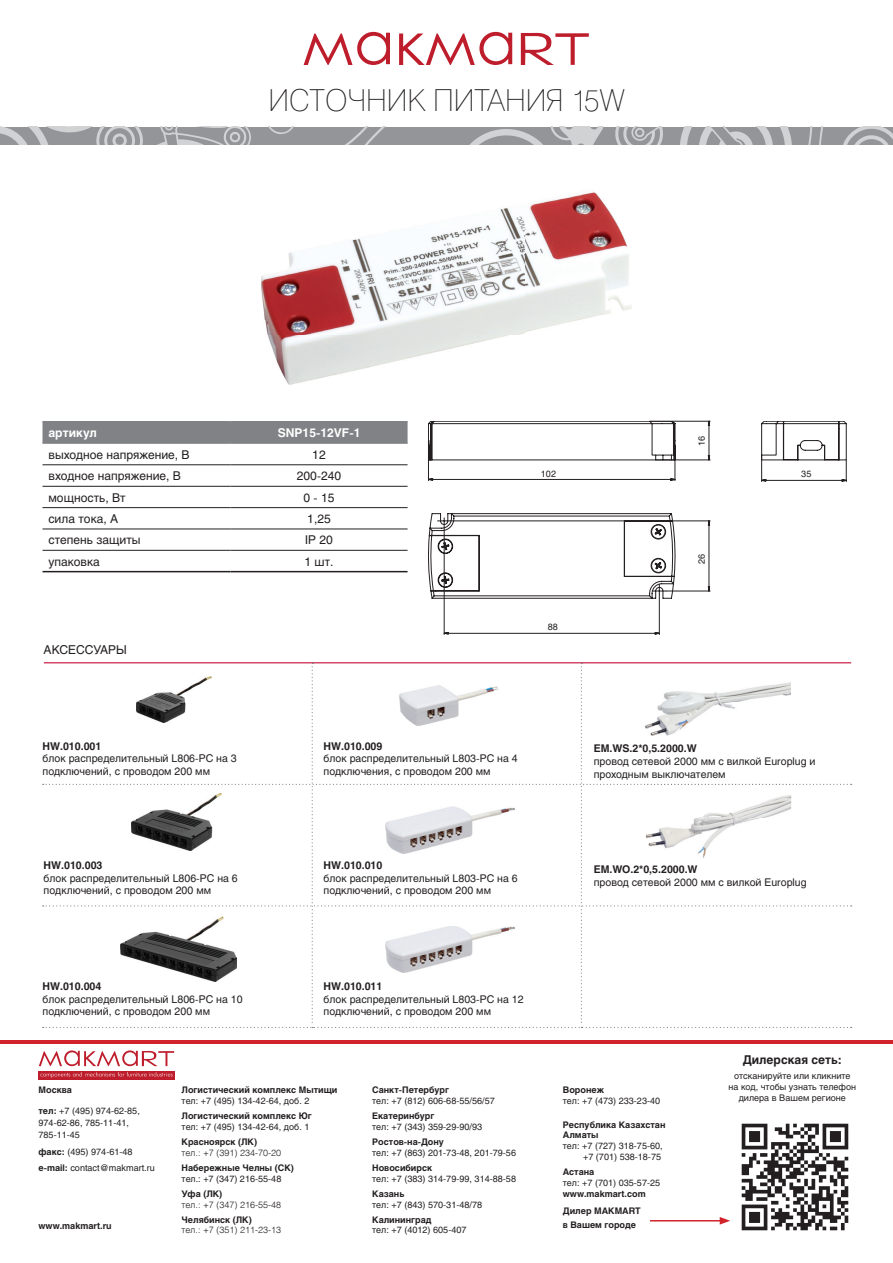
<style>
.page{position:relative;width:893px;height:1263px;background:#fff}
.page>*{position:absolute;margin:0;border:0;box-sizing:border-box;transform-origin:0 0}
.t1{font:30px "Helios Thin C";color:#231f20}
.t2{font:12.15px "Helios";color:#231f20}
.t3{font:12px "Helios";color:#231f20}
.t4{font:700 12px "Helios";color:#fff}
.t5{font:700 12px "Helios";color:#231f20}
.t6{font:10.65px/12.6px "Helios";color:#231f20}
.t7{font:700 10.65px "Helios";color:#231f20}
.t8{font:10.5px/12.6px "Helios";color:#231f20}
.t9{font:700 10.5px "Helios";color:#231f20}
.t10{font:9px/10.8px "Helios";color:#231f20}
.t11{font:700 9px/10.8px "Helios";color:#231f20}
.t12{font:300 9px "Helios";color:#231f20}
.s1{font-weight:700}
</style>
<div class="page">
<div style="left:0;top:127px;width:893px;height:18px;background:#939598"></div>
<svg style="left:0;top:127px;width:385px;height:18px"></svg>
<svg style="left:843px;top:127px;width:50px;height:18px"></svg>
<svg style="left:615px;top:127px;width:208px;height:18px"></svg>
<svg style="left:469px;top:127px;width:134px;height:18px"></svg>
<svg style="left:399px;top:32px;width:113px;height:33px"></svg>
<svg style="left:304px;top:32px;width:86px;height:33px"></svg>
<svg style="left:521px;top:33px;width:68px;height:32px"></svg>
<img style="left:741px;top:1123px;width:108px;height:108px">
<div style="left:39px;top:1071px;width:136px;height:8px;background:#be1d2c"></div>
<svg style="left:40px;top:1072px;width:133px;height:6px"></svg>
<svg style="left:39px;top:1050px;width:135px;height:16px"></svg>
<hr style="left:0;top:1040px;width:893px;height:3px;background:#d1232a">
<hr style="left:650px;top:1220px;width:72px;height:1px;background:#d1232a">
<svg style="left:720px;top:1217px;width:10px;height:7px"></svg>
<div style="left:43px;top:422px;width:365px;height:20px;background:#808285"></div>
<hr style="left:43px;top:421px;width:188px;height:1px;background:#808285">
<hr style="left:231px;top:421px;width:177px;height:1px;background:#808285">
<hr style="left:43px;top:442px;width:188px;height:2px;background:#808285">
<hr style="left:231px;top:442px;width:177px;height:2px;background:#808285">
<hr style="left:43px;top:464px;width:188px;height:1px;background:#231f20">
<hr style="left:231px;top:464px;width:177px;height:1px;background:#231f20">
<hr style="left:43px;top:486px;width:188px;height:1px;background:#231f20">
<hr style="left:231px;top:486px;width:177px;height:1px;background:#231f20">
<hr style="left:43px;top:507px;width:188px;height:1px;background:#231f20">
<hr style="left:231px;top:507px;width:177px;height:1px;background:#231f20">
<hr style="left:43px;top:529px;width:188px;height:1px;background:#231f20">
<hr style="left:231px;top:529px;width:177px;height:1px;background:#231f20">
<hr style="left:43px;top:550px;width:188px;height:1px;background:#231f20">
<hr style="left:231px;top:550px;width:177px;height:1px;background:#231f20">
<hr style="left:43px;top:571px;width:188px;height:1px;background:#231f20">
<hr style="left:231px;top:571px;width:177px;height:1px;background:#231f20">
<hr style="left:44px;top:662px;width:807px;height:1px;background:#c40c37">
<hr style="left:448px;top:633px;width:207px;height:1px;background:#231f20">
<hr style="left:659px;top:594px;width:1px;height:40px;background:#231f20">
<hr style="left:444px;top:527px;width:1px;height:107px;background:#231f20">
<svg style="left:428px;top:420px;width:419px;height:179px"></svg>
<svg style="left:43px;top:663px;width:809px;height:365px"></svg>
<img style="left:261px;top:192px;width:371px;height:193px">
<img style="left:399px;top:685px;width:100px;height:41px">
<img style="left:136px;top:676px;width:75px;height:47px">
<img style="left:131px;top:793px;width:90px;height:58px">
<img style="left:120px;top:917px;width:116px;height:65px">
<img style="left:385px;top:806px;width:129px;height:47px">
<img style="left:385px;top:926px;width:129px;height:47px">
<img style="left:646px;top:780px;width:145px;height:77px">
<img style="left:708px;top:784px;width:82px;height:1px">
<img style="left:645px;top:670px;width:146px;height:65px">
<h1 class="t1" style="left:268px;top:83px;width:358px">ИСТОЧНИК ПИТАНИЯ 15W</h1>
<h3 class="t4" style="left:49px;top:426px;width:50px">артикул</h3>
<h3 class="t4" style="left:278px;top:426px;width:84px">SNP15-12VF-1</h3>
<h3 class="t3" style="left:49px;top:447px;width:143px">выходное напряжение, В</h3>
<h3 class="t3" style="left:312px;top:447px;width:15px">12</h3>
<h3 class="t3" style="left:49px;top:469px;width:134px">входное напряжение, В</h3>
<h3 class="t3" style="left:297px;top:469px;width:46px">200-240</h3>
<h3 class="t3" style="left:49px;top:490px;width:79px">мощность, Вт</h3>
<h3 class="t3" style="left:304px;top:490px;width:32px">0 - 15</h3>
<h3 class="t3" style="left:49px;top:512px;width:71px">сила тока, А</h3>
<h3 class="t3" style="left:307px;top:512px;width:25px">1,25</h3>
<h3 class="t3" style="left:49px;top:533px;width:94px">степень защиты</h3>
<h3 class="t3" style="left:305px;top:533px;width:29px">IP 20</h3>
<h3 class="t3" style="left:49px;top:554px;width:53px">упаковка</h3>
<h3 class="t3" style="left:304px;top:554px;width:31px">1 шт.</h3>
<h2 class="t2" style="left:44px;top:643px;width:85px">АКСЕССУАРЫ</h2>
<p class="t10" style="left:541px;top:468px;width:17px">102</p>
<p class="t10" style="left:548px;top:621px;width:12px">88</p>
<p class="t10" style="left:696px;top:446px;width:12px;rotate:-90deg">16</p>
<p class="t10" style="left:696px;top:564px;width:12px;rotate:-90deg">26</p>
<p class="t10" style="left:801px;top:468px;width:12px">35</p>
<p class="t7" style="left:43px;top:740px;width:60px">HW.010.001</p>
<p class="t6" style="left:43px;top:752px;width:196px">блок распределительный L806-PC на 3 подключений, с проводом 200 мм</p>
<p class="t7" style="left:324px;top:740px;width:60px">HW.010.009</p>
<p class="t8" style="left:324px;top:752px;width:196px">блок распределительный L803-PC на 4 подключения, с проводом 200 мм</p>
<p class="t7" style="left:44px;top:859px;width:60px">HW.010.003</p>
<p class="t6" style="left:44px;top:872px;width:196px">блок распределительный L806-PC на 6 подключений, с проводом 200 мм</p>
<p class="t7" style="left:324px;top:859px;width:60px">HW.010.010</p>
<p class="t8" style="left:324px;top:872px;width:196px">блок распределительный L803-PC на 6 подключений, с проводом 200 мм</p>
<p class="t7" style="left:43px;top:980px;width:60px">HW.010.004</p>
<p class="t6" style="left:43px;top:992px;width:202px">блок распределительный L806-PC на 10 подключений, с проводом 200 мм</p>
<p class="t7" style="left:324px;top:980px;width:60px">HW.010.011</p>
<p class="t8" style="left:324px;top:992px;width:202px">блок распределительный L803-PC на 12 подключений, с проводом 200 мм</p>
<p class="t11" style="left:39px;top:1085px;width:35px">Москва</p>
<p class="t10" style="left:39px;top:1105px;width:103px;line-height:12px"><span class="s1">тел:</span> +7 (495) 974-62-85,<br>974-62-86, 785-11-41,<br>785-11-45</p>
<p class="t10" style="left:39px;top:1143px;width:118px;line-height:16.2px"><span class="s1">факс:</span> (495) 974-61-48 <span class="s1">e-mail:</span> contact@makmart.ru</p>
<p class="t11" style="left:39px;top:1221px;width:75px">www.makmart.ru</p>
<p class="t11" style="left:182px;top:1085px;width:157px">Логистический комплекс Мытищи</p>
<p class="t10" style="left:182px;top:1095px;width:129px">тел: +7 (495) 134-42-64, доб. 2</p>
<p class="t11" style="left:182px;top:1110px;width:132px">Логистический комплекс Юг</p>
<p class="t10" style="left:182px;top:1121px;width:129px">тел: +7 (495) 134-42-64, доб. 1</p>
<p class="t11" style="left:182px;top:1136px;width:77px">Красноярск (ЛК)</p>
<p class="t12" style="left:182px;top:1147px;width:101px">тел.: +7 (391) 234-70-20</p>
<p class="t11" style="left:182px;top:1162px;width:114px">Набережные Челны (CК)</p>
<p class="t10" style="left:182px;top:1173px;width:101px">тел.: +7 (347) 216-55-48</p>
<p class="t11" style="left:182px;top:1188px;width:42px">Уфа (ЛК)</p>
<p class="t12" style="left:182px;top:1199px;width:101px">тел.: +7 (347) 216-55-48</p>
<p class="t11" style="left:182px;top:1214px;width:72px">Челябинск (ЛК)</p>
<p class="t12" style="left:182px;top:1225px;width:101px">тел.: +7 (351) 211-23-13</p>
<p class="t11" style="left:372px;top:1085px;width:78px">Санкт-Петербург</p>
<p class="t10" style="left:372px;top:1095px;width:124px">тел: +7 (812) 606-68-55/56/57</p>
<p class="t11" style="left:372px;top:1110px;width:64px">Екатеринбург</p>
<p class="t10" style="left:372px;top:1121px;width:111px">тел: +7 (343) 359-29-90/93</p>
<p class="t11" style="left:372px;top:1136px;width:73px">Ростов-на-Дону</p>
<p class="t10" style="left:372px;top:1147px;width:145px">тел: +7 (863) 201-73-48, 201-79-56</p>
<p class="t11" style="left:372px;top:1162px;width:61px">Новосибирск</p>
<p class="t10" style="left:372px;top:1173px;width:145px">тел: +7 (383) 314-79-99, 314-88-58</p>
<p class="t11" style="left:372px;top:1188px;width:34px">Казань</p>
<p class="t10" style="left:372px;top:1199px;width:111px">тел: +7 (843) 570-31-48/78</p>
<p class="t11" style="left:372px;top:1214px;width:61px">Калининград</p>
<p class="t10" style="left:372px;top:1225px;width:96px">тел: +7 (4012) 605-407</p>
<p class="t9" style="left:594px;top:742px;width:105px">EM.WS.2*0,5.2000.W</p>
<p class="t8" style="left:594px;top:755px;width:223px">провод сетевой 2000 мм с вилкой Europlug и проходным выключателем</p>
<p class="t9" style="left:594px;top:863px;width:105px">EM.WO.2*0,5.2000.W</p>
<p class="t8" style="left:594px;top:876px;width:214px">провод сетевой 2000 мм с вилкой Europlug</p>
<p class="t11" style="left:563px;top:1085px;width:43px">Воронеж</p>
<p class="t10" style="left:563px;top:1095px;width:99px">тел: +7 (473) 233-23-40</p>
<p class="t11" style="left:563px;top:1119px;width:104px">Республика Казахстан<br>Алматы</p>
<p class="t10" style="left:563px;top:1140px;width:101px;text-align:right">тел: +7 (727) 318-75-60, +7 (701) 538-18-75</p>
<p class="t11" style="left:563px;top:1166px;width:33px">Астана</p>
<p class="t10" style="left:563px;top:1177px;width:99px">тел: +7 (701) 035-57-25</p>
<p class="t11" style="left:563px;top:1184px;width:84px;line-height:17.7px">www.makmart.com<br>Дилер MAKMART</p>
<p class="t11" style="left:563px;top:1219px;width:75px">в Вашем городе</p>
<h3 class="t5" style="left:743px;top:1053px;width:101px">Дилерская сеть:</h3>
<p class="t10" style="left:729px;top:1071px;width:129px;text-align:center">отсканируйте или кликните на код, чтобы узнать телефон дилера в Вашем регионе</p>
</div>
